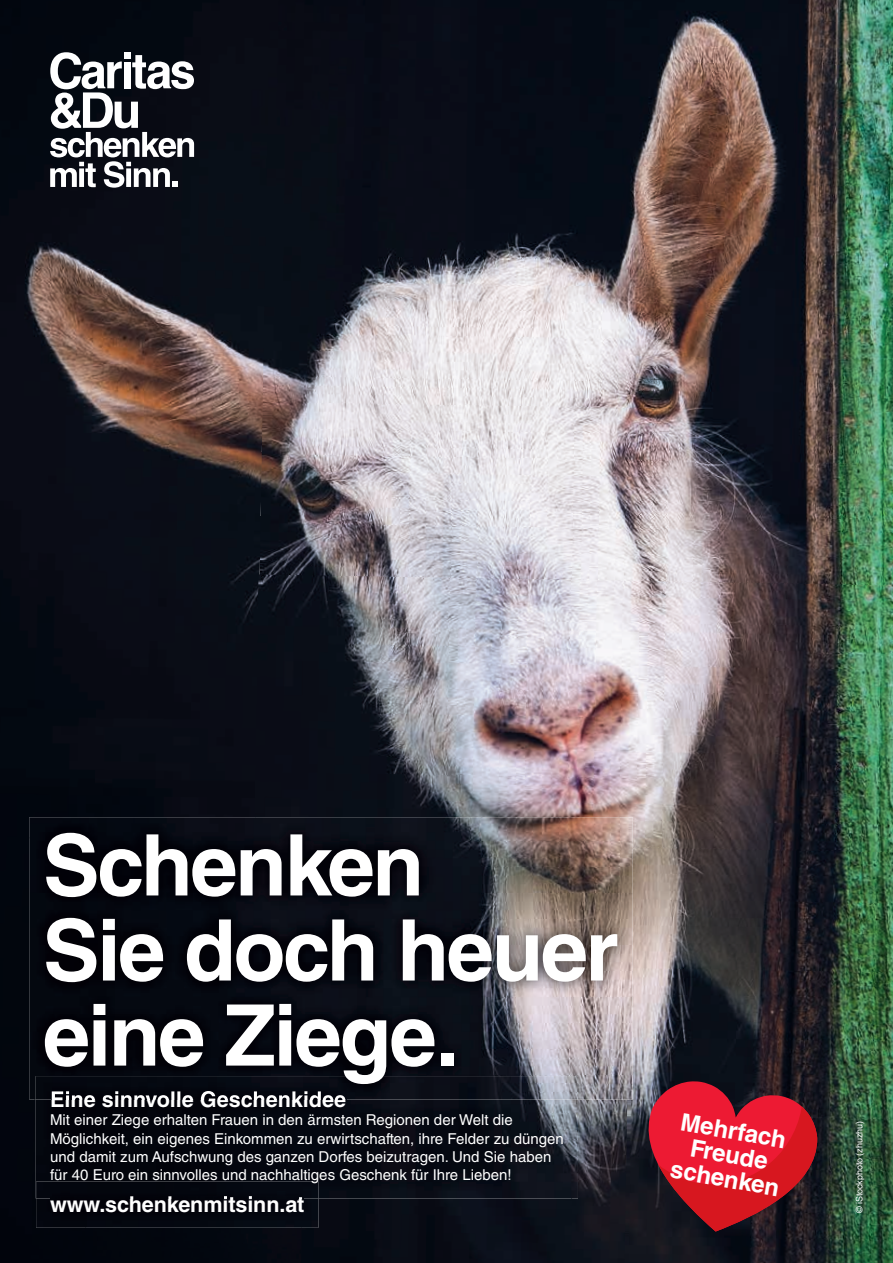
<style>
.page{position:relative;width:893px;height:1263px;background:#fff}
.page>*{position:absolute;margin:0;border:0;box-sizing:border-box;transform-origin:0 0}
.t1{font:700 85.05px/85.1px "Helvetica LT Std";letter-spacing:-.03em;color:#fff}
.t2{font:700 24.3px/24.3px "Helvetica LT Std";color:#fff;text-align:center}
.t3{font:700 21.6px "Helvetica LT Std";letter-spacing:-.005em;color:#fff}
.t4{font:15px/18.3px "Helvetica LT Std";color:#fff}
.t5{font:9px "Helvetica LT Std";letter-spacing:-.005em;color:#fff}
</style>
<div class="page">
<img style="left:270px;top:0;width:623px;height:574px">
<img style="left:0;top:0;width:270px;height:837px">
<img style="left:254px;top:574px;width:639px;height:274px">
<img style="left:627px;top:848px;width:266px;height:415px">
<div style="left:0;top:837px;width:31px;height:426px;background:#02060d"></div>
<img style="left:572px;top:1099px;width:55px;height:164px">
<div style="left:31px;top:1099px;width:53px;height:164px;background:#01050d"></div>
<div style="left:302px;top:1198px;width:270px;height:65px;background:#090d16"></div>
<div style="left:84px;top:1228px;width:218px;height:35px;background:#02060e"></div>
<div style="left:36px;top:1198px;width:282px;height:30px;background:#04070f"></div>
<div style="left:50px;top:1198px;width:254px;height:14px;background:#020209"></div>
<img style="left:36px;top:1099px;width:542px;height:99px">
<img style="left:50px;top:1196px;width:254px;height:2px">
<img style="left:52px;top:1099px;width:294px;height:8px">
<img style="left:29px;top:817px;width:604px;height:282px">
<img style="left:52px;top:1091px;width:294px;height:8px">
<svg style="left:635px;top:1081px;width:183px;height:150px;background:#9c1a2a"></svg>
<svg style="left:50px;top:52px;width:144px;height:136px"></svg>
<h1 class="t1" style="left:43px;top:822px;width:577px">Schenken<br>Sie doch heuer eine Ziege.</h1>
<h3 class="t3" style="left:50px;top:1086px;width:298px">Eine sinnvolle Geschenkidee</h3>
<p class="t4" style="left:50px;top:1111px;width:515px">Mit einer Ziege erhalten Frauen in den ärmsten Regionen der Welt die Möglichkeit, ein eigenes Einkommen zu erwirtschaften, ihre Felder zu düngen und damit zum Aufschwung des ganzen Dorfes beizutragen. Und Sie haben für 40 Euro ein sinnvolles und nachhaltiges Geschenk für Ihre Lieben!</p>
<h3 class="t3" style="left:50px;top:1191px;width:256px">www.schenkenmitsinn.at</h3>
<h2 class="t2" style="left:681px;top:1108px;width:112px;rotate:10deg">Mehrfach<br>Freude schenken</h2>
<p class="t5" style="left:854px;top:1213px;width:94px;rotate:-90deg">© iStockphoto (zhuzhu)</p>
</div>
